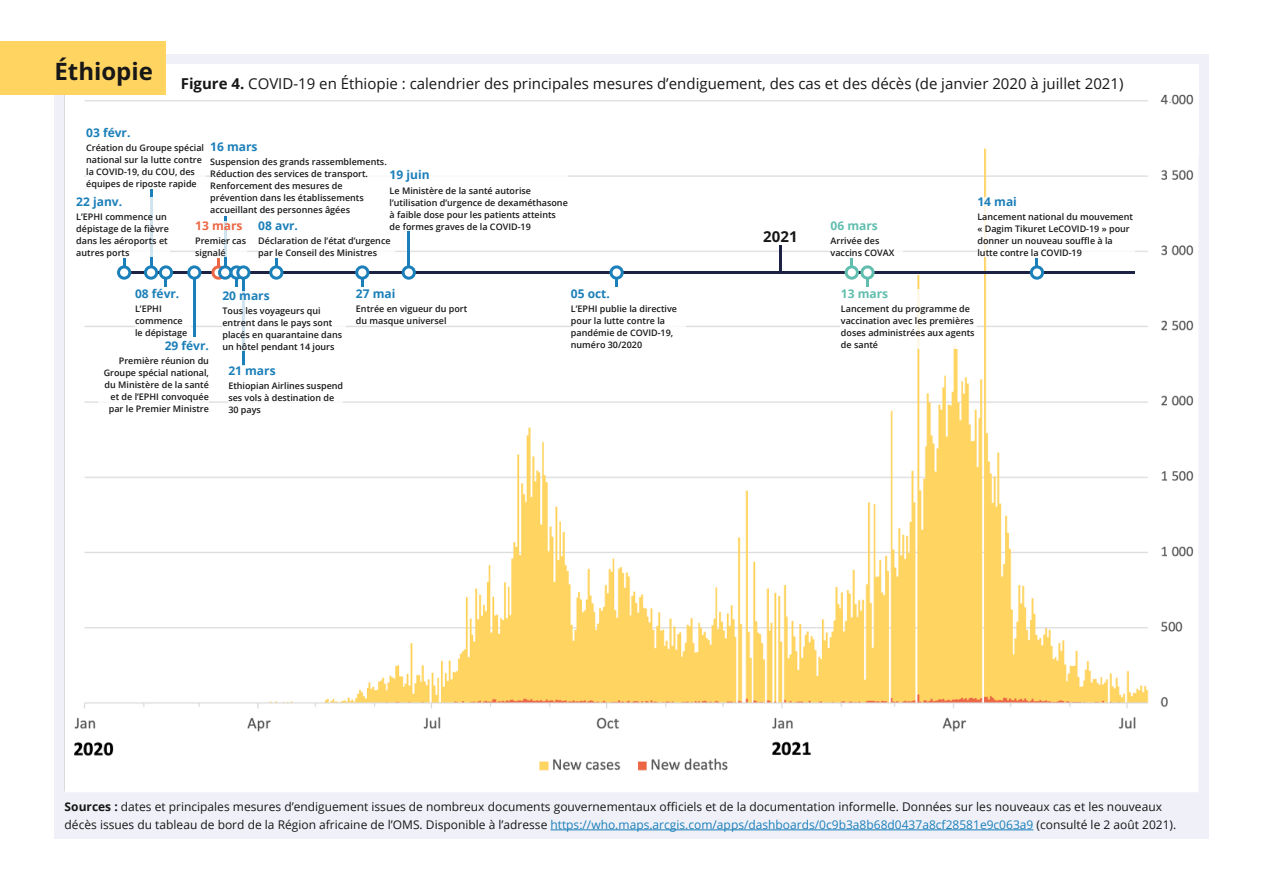
<style>
.page{position:relative;width:1263px;height:893px;background:#fff}
.page>*{position:absolute;margin:0;border:0;box-sizing:border-box;transform-origin:0 0}
.t1{font:700 24px "Noto Sans";color:#171717}
.t2{font:15px "Open Sans";color:#171717}
.t3{font:700 15px "Noto Sans";color:#171717}
.t4{font:12px/18px "Open Sans";color:#171717}
.t5{font:700 12px "Open Sans";color:#1b7fb9}
.t6{font:700 12px "Open Sans";color:#61beae}
.t7{font:700 12px "Open Sans";color:#ec6745}
.t8{font:600 9px/12px "Open Sans";color:#171717}
.s1{font-weight:700}
.s2{color:#1b7fb9}
</style>
<div class="page">
<div style="left:54px;top:54px;width:1155px;height:785px;background:#f0f1f8"></div>
<div style="left:65px;top:65px;width:1133px;height:93px;background:#fff"></div>
<img style="left:70px;top:94px;width:1123px;height:693px">
<div style="left:65px;top:70px;width:1133px;height:722px;border:4px solid #fff"></div>
<hr style="left:119px;top:271px;width:1016px;height:3px;background:#1d2244">
<svg style="left:123px;top:258px;width:2px;height:7px"></svg>
<hr style="left:243px;top:276px;width:2px;height:90px;background:#1b7fb9">
<svg style="left:275px;top:258px;width:2px;height:7px"></svg>
<svg style="left:851px;top:258px;width:2px;height:7px"></svg>
<svg style="left:1036px;top:258px;width:2px;height:7px"></svg>
<hr style="left:150px;top:189px;width:2px;height:81px;background:#1b7fb9">
<hr style="left:193px;top:276px;width:2px;height:61px;background:#1b7fb9">
<hr style="left:408px;top:231px;width:2px;height:39px;background:#1b7fb9">
<svg style="left:165px;top:280px;width:2px;height:7px"></svg>
<svg style="left:361px;top:280px;width:2px;height:7px"></svg>
<svg style="left:615px;top:280px;width:3px;height:7px"></svg>
<svg style="left:866px;top:280px;width:2px;height:7px"></svg>
<svg style="left:235px;top:280px;width:3px;height:7px"></svg>
<div style="left:119px;top:267px;width:11px;height:11px;background:#fff;border-radius:50%"></div>
<div style="left:117px;top:265px;width:14px;height:15px;border:3px solid #1b7fb9;border-radius:50%"></div>
<svg style="left:231px;top:267px;width:11px;height:11px"></svg>
<div style="left:229px;top:265px;width:15px;height:15px;border:3px solid #1b7fb9;border-radius:50%"></div>
<div style="left:271px;top:267px;width:11px;height:11px;background:#fff;border-radius:50%"></div>
<div style="left:269px;top:265px;width:14px;height:15px;border:3px solid #1b7fb9;border-radius:50%"></div>
<div style="left:846px;top:267px;width:11px;height:11px;background:#fff;border-radius:50%"></div>
<div style="left:845px;top:265px;width:14px;height:15px;border:3px solid #61beae;border-radius:50%"></div>
<hr style="left:224px;top:216px;width:2px;height:55px;background:#1b7fb9">
<div style="left:1031px;top:267px;width:11px;height:11px;background:#fff;border-radius:50%"></div>
<div style="left:1030px;top:265px;width:14px;height:15px;border:3px solid #1b7fb9;border-radius:50%"></div>
<div style="left:145px;top:267px;width:12px;height:11px;background:#fff;border-radius:50%"></div>
<div style="left:144px;top:265px;width:14px;height:15px;border:3px solid #1b7fb9;border-radius:50%"></div>
<div style="left:189px;top:267px;width:11px;height:11px;background:#fff;border-radius:50%"></div>
<div style="left:187px;top:265px;width:14px;height:15px;border:3px solid #1b7fb9;border-radius:50%"></div>
<div style="left:403px;top:267px;width:11px;height:11px;background:#fff;border-radius:50%"></div>
<div style="left:402px;top:265px;width:14px;height:15px;border:3px solid #1b7fb9;border-radius:50%"></div>
<div style="left:160px;top:267px;width:12px;height:11px;background:#fff;border-radius:50%"></div>
<div style="left:159px;top:265px;width:14px;height:15px;border:3px solid #1b7fb9;border-radius:50%"></div>
<div style="left:357px;top:267px;width:11px;height:11px;background:#fff;border-radius:50%"></div>
<div style="left:355px;top:265px;width:14px;height:15px;border:3px solid #1b7fb9;border-radius:50%"></div>
<svg style="left:611px;top:267px;width:11px;height:11px"></svg>
<div style="left:609px;top:265px;width:15px;height:15px;border:3px solid #1b7fb9;border-radius:50%"></div>
<div style="left:862px;top:267px;width:11px;height:11px;background:#fff;border-radius:50%"></div>
<div style="left:860px;top:265px;width:15px;height:15px;border:3px solid #61beae;border-radius:50%"></div>
<svg style="left:217px;top:258px;width:3px;height:7px"></svg>
<svg style="left:213px;top:267px;width:11px;height:11px"></svg>
<div style="left:211px;top:265px;width:15px;height:15px;border:3px solid #ec6745;border-radius:50%"></div>
<div style="left:76px;top:197px;width:94px;height:59px;background:#fff"></div>
<div style="left:222px;top:291px;width:124px;height:59px;background:#fff"></div>
<div style="left:220px;top:267px;width:11px;height:11px;background:#fff;border-radius:50%"></div>
<div style="left:218px;top:265px;width:14px;height:15px;border:3px solid #1b7fb9;border-radius:50%"></div>
<div style="left:238px;top:267px;width:11px;height:11px;background:#fff;border-radius:50%"></div>
<div style="left:236px;top:265px;width:14px;height:15px;border:3px solid #1b7fb9;border-radius:50%"></div>
<div style="left:258px;top:221px;width:136px;height:35px;background:#fff"></div>
<div style="left:830px;top:221px;width:73px;height:35px;background:#fff"></div>
<div style="left:977px;top:197px;width:158px;height:59px;background:#fff"></div>
<div style="left:86px;top:128px;width:119px;height:59px;background:#fff"></div>
<div style="left:98px;top:340px;width:111px;height:72px;background:#fff"></div>
<div style="left:390px;top:170px;width:178px;height:60px;background:#fff"></div>
<div style="left:135px;top:289px;width:55px;height:47px;background:#fff"></div>
<div style="left:356px;top:289px;width:115px;height:35px;background:#fff"></div>
<div style="left:571px;top:289px;width:115px;height:59px;background:#fff"></div>
<div style="left:841px;top:289px;width:136px;height:59px;background:#fff"></div>
<div style="left:195px;top:221px;width:51px;height:35px;background:#fff"></div>
<div style="left:210px;top:142px;width:179px;height:71px;background:#fff"></div>
<div style="left:228px;top:365px;width:115px;height:48px;background:#fff"></div>
<div style="left:1px;top:41px;width:165px;height:54px;background:#ffd461"></div>
<div style="left:763px;top:226px;width:36px;height:16px;background:#fff"></div>
<hr style="left:779px;top:246px;width:2px;height:25px;background:#1d2244">
<hr style="left:550px;top:829px;width:483px;height:1px;background:#1b7fb9">
<hr style="left:1167px;top:103px;width:3px;height:466px;background:#fff">
<h1 class="t1" style="left:55px;top:54px;width:100px">Éthiopie</h1>
<h2 class="t2" style="left:181px;top:73px;width:944px"><span class="s1">Figure 4.</span> COVID-19 en Éthiopie : calendrier des principales mesures d’endiguement, des cas et des décès (de janvier 2020 à juillet 2021)</h2>
<h3 class="t5" style="left:86px;top:124px;width:46px">03 févr.</h3>
<p class="t8" style="left:86px;top:142px;width:119px">Création du Groupe spécial national sur la lutte contre la COVID-19, du COU, des équipes de riposte rapide</p>
<h3 class="t5" style="left:210px;top:138px;width:49px">16 mars</h3>
<p class="t8" style="left:210px;top:156px;width:178px">Suspension des grands rassemblements.<br>Réduction des services de transport.<br>Renforcement des mesures de prévention dans les établissements accueillant des personnes âgées</p>
<h3 class="t5" style="left:390px;top:167px;width:41px">19 juin</h3>
<p class="t8" style="left:390px;top:184px;width:180px">Le Ministère de la santé autorise l’utilisation d’urgence de dexaméthasone à faible dose pour les patients atteints de formes graves de la COVID-19</p>
<h3 class="t5" style="left:76px;top:193px;width:47px">22 janv.</h3>
<p class="t8" style="left:76px;top:211px;width:94px">L’EPHI commence un dépistage de la fièvre dans les aéroports et autres ports</p>
<h3 class="t5" style="left:258px;top:217px;width:41px">08 avr.</h3>
<p class="t8" style="left:258px;top:235px;width:134px">Déclaration de l’état d’urgence par le Conseil des Ministres</p>
<h3 class="t7" style="left:195px;top:217px;width:49px">13 mars</h3>
<p class="t8" style="left:195px;top:235px;width:53px">Premier cas signalé</p>
<h3 class="t5" style="left:135px;top:286px;width:46px">08 févr.</h3>
<p class="t8" style="left:135px;top:303px;width:54px">L’EPHI commence le dépistage</p>
<h3 class="t5" style="left:165px;top:337px;width:46px">29 févr.</h3>
<p class="t8" style="left:104px;top:354px;width:107px;text-align:right">Première réunion du<br>Groupe spécial national, du Ministère de la santé et de l’EPHI convoquée par le Premier Ministre</p>
<h3 class="t5" style="left:222px;top:287px;width:49px">20 mars</h3>
<p class="t8" style="left:222px;top:305px;width:121px">Tous les voyageurs qui entrent dans le pays sont placés en quarantaine dans un hôtel pendant 14 jours</p>
<h3 class="t5" style="left:228px;top:362px;width:49px">21 mars</h3>
<p class="t8" style="left:228px;top:379px;width:116px">Ethiopian Airlines suspend ses vols à destination de<br>30 pays</p>
<h3 class="t5" style="left:356px;top:286px;width:41px">27 mai</h3>
<p class="t8" style="left:356px;top:303px;width:113px">Entrée en vigueur du port du masque universel</p>
<h3 class="t5" style="left:571px;top:286px;width:41px">05 oct.</h3>
<p class="t8" style="left:571px;top:303px;width:108px">L’EPHI publie la directive pour la lutte contre la pandémie de COVID-19, numéro 30/2020</p>
<h2 class="t3" style="left:763px;top:226px;width:36px">2021</h2>
<h3 class="t6" style="left:830px;top:217px;width:49px">06 mars</h3>
<p class="t8" style="left:830px;top:235px;width:65px">Arrivée des vaccins COVAX</p>
<h3 class="t5" style="left:977px;top:193px;width:41px">14 mai</h3>
<p class="t8" style="left:977px;top:211px;width:157px">Lancement national du mouvement « Dagim Tikuret LeCOVID-19 » pour donner un nouveau souffle à la lutte contre la COVID-19</p>
<h3 class="t6" style="left:841px;top:286px;width:49px">13 mars</h3>
<p class="t8" style="left:841px;top:303px;width:135px">Lancement du programme de vaccination avec les premières doses administrées aux agents de santé</p>
<p class="t4" style="left:65px;top:797px;width:1113px"><span class="s1">Sources :</span> dates et principales mesures d’endiguement issues de nombreux documents gouvernementaux officiels et de la documentation informelle. Données sur les nouveaux cas et les nouveaux décès issues du tableau de bord de la Région africaine de l’OMS. Disponible à l’adresse <span class="s2">https://who.maps.arcgis.com/apps/dashboards/0c9b3a8b68d0437a8cf28581e9c063a9</span> (consulté le 2 août 2021).</p>
</div>
